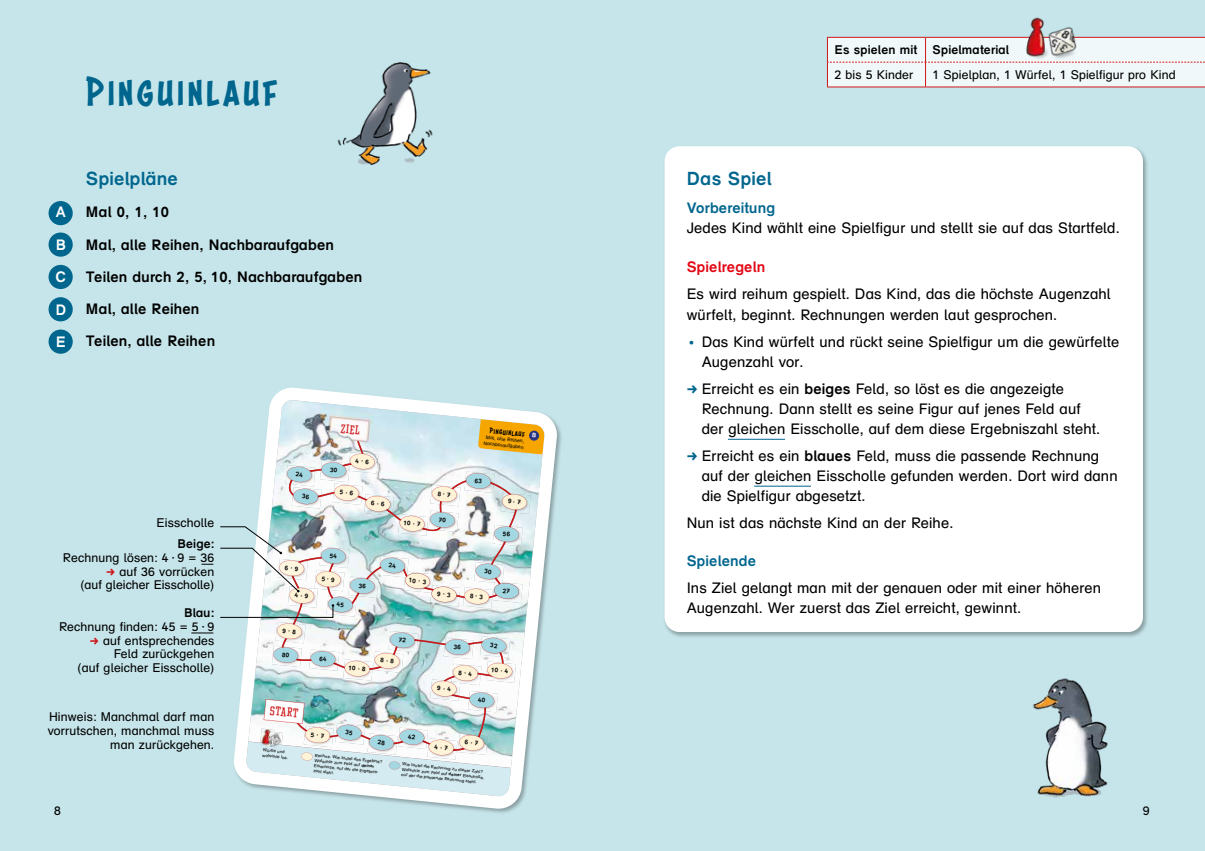
<style>
.page{position:relative;width:1205px;height:851px;background:#fff}
.page>*{position:absolute;margin:0;border:0;box-sizing:border-box;transform-origin:0 0}
.t1{font:43.75px "Astounder Squared BB";letter-spacing:.07em;color:#00668e}
.t2{font:700 18.75px "bs Druckschrift Gru 1";color:#00668e}
.t3{font:15px/20px "bs Druckschrift Gru 1";color:#000}
.t4{font:700 15px/32.1px "bs Druckschrift Gru 1";color:#000}
.t5{font:700 15px "bs Druckschrift Gru 1";color:#00668e}
.t6{font:700 15px "bs Druckschrift Gru 1";color:#e30613}
.t7{font:700 15px/32.4px "bs Druckschrift Gru 1";color:#fff;text-align:justify}
.t8{font:12.5px/13.8px "bs Druckschrift Gru 1";color:#000;text-align:right}
.t9{font:700 12.5px "bs Druckschrift Gru 1";color:#000}
.t10{font:condensed 11px "Winner";color:#cd1719}
.t11{font:8.5px "Astounder Squared BB";color:#000}
.t12{font:700 6.62px "bs Druckschrift Gru 1";color:#000}
.t13{font:5px/6px "bs Druckschrift Gru 1";color:#000;text-align:center}
.t14{font:4.38px/5.2px "bs Druckschrift Gru 1";color:#000}
.s1{color:#00668e}
.s2{font-weight:700}
.s3{color:#cd1719}
</style>
<div class="page">
<div style="left:0;top:0;width:1205px;height:850px;background:#c6e5ea"></div>
<div style="left:663px;top:145px;width:486px;height:493px;background:#000;opacity:.3"></div>
<div style="left:664px;top:146px;width:479px;height:486px;background:#fff;border-radius:15px"></div>
<img style="left:1033px;top:678px;width:75px;height:120px">
<hr style="left:827px;top:87px;width:98px;height:1px;background:#cd1719">
<hr style="left:925px;top:87px;width:280px;height:1px;background:#cd1719">
<svg style="left:827px;top:37px;width:378px;height:50px;background:#eeeeef"></svg>
<svg style="left:268px;top:387px;width:294px;height:426px"></svg>
<img style="left:337px;top:62px;width:96px;height:103px">
<hr style="left:728px;top:439px;width:57px;height:1px;background:#00668e">
<hr style="left:754px;top:486px;width:57px;height:1px;background:#00668e">
<svg style="left:201px;top:564px;width:12px;height:1px"></svg>
<svg style="left:191px;top:632px;width:22px;height:1px"></svg>
<div style="left:49px;top:201px;width:24px;height:24px;background:#00668e;border-radius:50%"></div>
<div style="left:49px;top:232px;width:24px;height:25px;background:#00668e;border-radius:50%"></div>
<div style="left:49px;top:265px;width:24px;height:24px;background:#00668e;border-radius:50%"></div>
<div style="left:49px;top:297px;width:24px;height:24px;background:#00668e;border-radius:50%"></div>
<div style="left:49px;top:329px;width:24px;height:25px;background:#00668e;border-radius:50%"></div>
<img style="left:1021px;top:17px;width:17px;height:41px">
<img style="left:1038px;top:17px;width:50px;height:50px">
<img style="left:220px;top:416px;width:325px;height:380px">
<h1 class="t1" style="left:86px;top:67px;width:193px">Pinguinlauf</h1>
<p class="t9" style="left:834px;top:42px;width:176px">Es spielen mit Spielmaterial</p>
<p class="t8" style="left:834px;top:68px;width:80px">2 bis 5 Kinder</p>
<p class="t8" style="left:932px;top:68px;width:245px">1 Spielplan, 1 Würfel, 1 Spielfigur pro Kind</p>
<p class="t2" style="left:86px;top:168px;width:94px">Spielpläne</p>
<p class="t2" style="left:687px;top:168px;width:87px">Das Spiel</p>
<p class="t5" style="left:687px;top:198px;width:90px">Vorbereitung</p>
<p class="t3" style="left:687px;top:217px;width:435px">Jedes Kind wählt eine Spielfigur und stellt sie auf das Startfeld.</p>
<p class="t7" style="left:55px;top:196px;width:13px">A B C D E</p>
<p class="t4" style="left:86px;top:196px;width:278px">Mal 0, 1, 10<br>Mal, alle Reihen, Nachbaraufgaben<br>Teilen durch 2, 5, 10, Nachbaraufgaben<br>Mal, alle Reihen<br>Teilen, alle Reihen</p>
<p class="t6" style="left:687px;top:258px;width:80px">Spielregeln</p>
<p class="t3" style="left:687px;top:284px;width:426px">Es wird reihum gespielt. Das Kind, das die höchste Augenzahl würfelt, beginnt. Rechnungen werden laut gesprochen.</p>
<p class="t3" style="left:702px;top:331px;width:419px;text-indent:-15px"><span class="s1">•</span> Das Kind würfelt und rückt seine Spielfigur um die gewürfelte<br>Augenzahl vor.</p>
<p class="t3" style="left:702px;top:378px;width:400px;text-indent:-15px"><span class="s1">→</span> Erreicht es ein <span class="s2">beiges</span> Feld, so löst es die angezeigte<br>Rechnung. Dann stellt es seine Figur auf jenes Feld auf der gleichen Eisscholle, auf dem diese Ergebniszahl steht.</p>
<p class="t3" style="left:702px;top:446px;width:418px;text-indent:-15px"><span class="s1">→</span> Erreicht es ein <span class="s2">blaues</span> Feld, muss die passende Rechnung auf der gleichen Eisscholle gefunden werden. Dort wird dann die Spielfigur abgesetzt.</p>
<p class="t3" style="left:687px;top:513px;width:268px">Nun ist das nächste Kind an der Reihe.</p>
<p class="t5" style="left:687px;top:551px;width:71px">Spielende</p>
<p class="t3" style="left:687px;top:577px;width:416px">Ins Ziel gelangt man mit der genauen oder mit einer höheren<br>Augenzahl. Wer zuerst das Ziel erreicht, gewinnt.</p>
<p class="t10" style="left:342px;top:421px;width:20px;rotate:6deg">ZIEL</p>
<p class="t11" style="left:490px;top:425px;width:37px;rotate:6deg">Pinguinlauf</p>
<p class="t13" style="left:484px;top:434px;width:42px;rotate:6deg">Mal, alle Reihen,<br>Nachbaraufgaben</p>
<p class="t8" style="left:157px;top:516px;width:59px">Eisscholle</p>
<p class="t9" style="left:177px;top:536px;width:38px">Beige:</p>
<p class="t8" style="left:63px;top:551px;width:153px">Rechnung lösen: 4·9 = 36</p>
<p class="t8" style="left:81px;top:564px;width:135px"><span class="s3">→</span> auf 36 vorrücken<br>(auf gleicher Eisscholle)</p>
<p class="t9" style="left:184px;top:605px;width:32px">Blau:</p>
<p class="t8" style="left:59px;top:619px;width:157px">Rechnung finden: 45 = 5·9</p>
<p class="t8" style="left:78px;top:633px;width:138px"><span class="s3">→</span> auf entsprechendes<br>Feld zurückgehen<br>(auf gleicher Eisscholle)</p>
<p class="t8" style="left:48px;top:710px;width:168px">Hinweis: Manchmal darf man vorrutschen, manchmal muss man zurückgehen.</p>
<p class="t12" style="left:404px;top:518px;width:19px;rotate:6deg">10 · 7</p>
<p class="t12" style="left:409px;top:575px;width:19px;rotate:6deg">10 · 3</p>
<p class="t12" style="left:349px;top:663px;width:19px;rotate:6deg">10 · 8</p>
<p class="t12" style="left:491px;top:665px;width:19px;rotate:6deg">10 · 4</p>
<p class="t10" style="left:271px;top:703px;width:30px;rotate:6deg">START</p>
<p class="t14" style="left:263px;top:747px;width:27px;rotate:6deg">Würfle und watschle los.</p>
<p class="t14" style="left:315px;top:752px;width:69px;rotate:6deg">Rechne. Wie lautet das Ergebnis?<br>Watschle zum Feld auf <span class="s2">deiner<br></span>Eisscholle, auf der die Ergebnis&shy;zahl steht.</p>
<p class="t14" style="left:403px;top:761px;width:84px;rotate:6deg">Wie lautet die Rechnung zu dieser Zahl?<br>Watschle zum Feld auf <span class="s2">deiner</span> Eisscholle, auf der die passende Rechnung steht.</p>
<p class="t8" style="left:54px;top:804px;width:8px">8</p>
<p class="t8" style="left:1143px;top:804px;width:8px">9</p>
</div>
